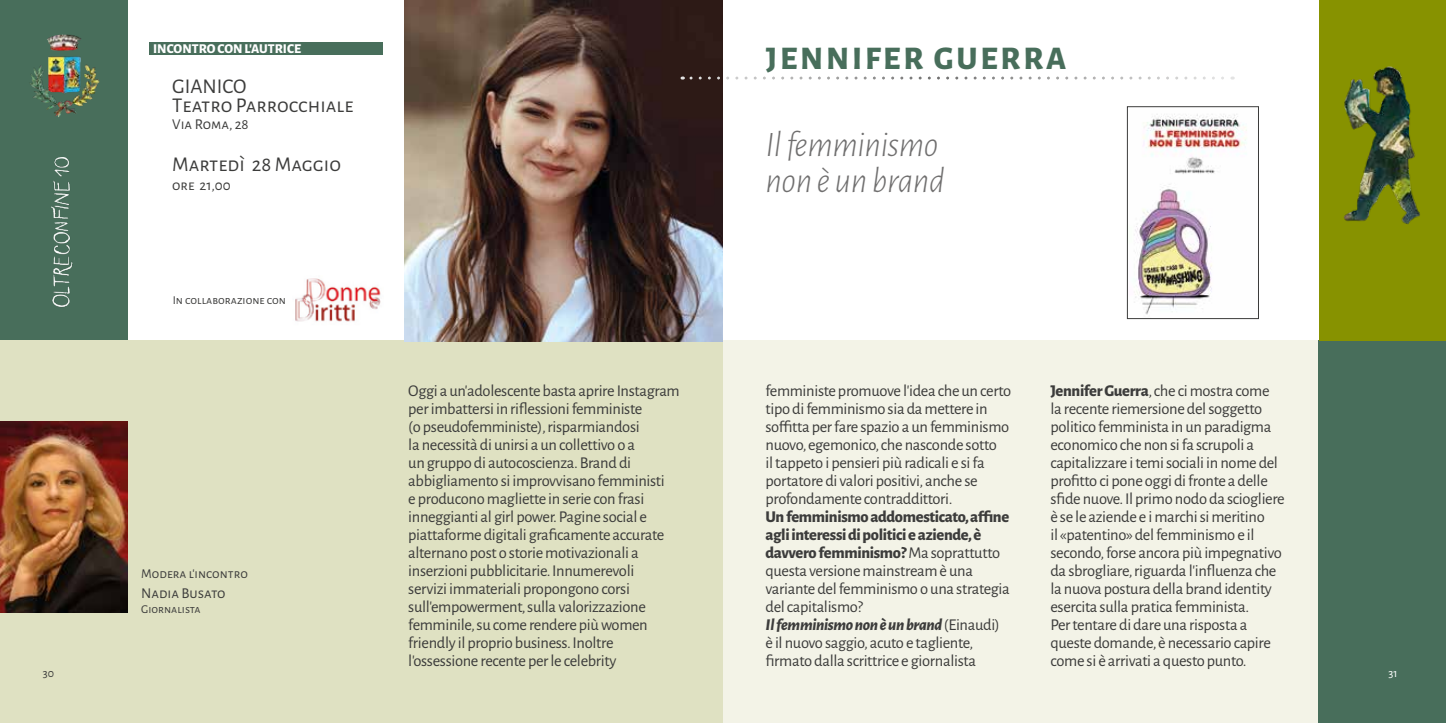
<style>
.page{position:relative;width:1446px;height:723px;background:#fff}
.page>*{position:absolute;margin:0;border:0;box-sizing:border-box;transform-origin:0 0}
.t1{font:italic 300 36px/36px "Alegreya Sans";letter-spacing:-.01em;color:#706f6f}
.t2{font:800 33px "Alegreya Sans";letter-spacing:.085em;color:#486e5b}
.t3{font:21px/19.5px "Alegreya Sans SC";color:#3c3c3b}
.t4{font:16.5px/18px "Alegreya Sans";letter-spacing:-.02em;color:#3c3c3b}
.t5{font:15px "Alegreya Sans SC";color:#3c3c3b}
.t6{font:800 13.5px "Alegreya Sans";color:#fff}
.t7{font:13.5px "Alegreya Sans SC";color:#3c3c3b}
.t8{font:12px "Alegreya Sans SC";color:#3c3c3b}
.t9{font:12px "Alegreya Sans";color:#3c3c3b}
.t10{font:12px "Alegreya Sans";color:#fff}
.s1{font-weight:800}
.s2{font-weight:800;font-style:italic}
</style>
<div class="page">
<div style="left:723px;top:340px;width:723px;height:383px;background:#f3f3e7"></div>
<div style="left:1318px;top:340px;width:128px;height:383px;background:#486e5b"></div>
<div style="left:0;top:0;width:128px;height:340px;background:#486e5b"></div>
<img style="left:51px;top:157px;width:21px;height:150px">
<div style="left:0;top:340px;width:723px;height:383px;background:#dfe1c2"></div>
<img style="left:33px;top:34px;width:48px;height:56px">
<img style="left:404px;top:0;width:319px;height:341px">
<svg style="left:691px;top:77px;width:542px;height:3px"></svg>
<img style="left:1134px;top:114px;width:113px;height:201px">
<div style="left:1127px;top:106px;width:131px;height:213px;border:1px solid #3c3c3b"></div>
<img style="left:0;top:421px;width:128px;height:191px">
<div style="left:149px;top:43px;width:234px;height:12px;background:#486e5b"></div>
<img style="left:295px;top:278px;width:86px;height:44px">
<div style="left:1320px;top:0;width:126px;height:340px;background:#879200"></div>
<img style="left:1344px;top:66px;width:76px;height:158px">
<p class="t6" style="left:153px;top:39px;width:149px">INCONTRO CON L'AUTRICE</p>
<p class="t3" style="left:172px;top:75px;width:183px">GIANICO<br>Teatro Parrocchiale</p>
<p class="t5" style="left:172px;top:114px;width:78px">Via Roma, 28</p>
<p class="t3" style="left:172px;top:153px;width:170px">Martedì 28 Maggio</p>
<p class="t5" style="left:172px;top:175px;width:60px">ore 21,00</p>
<p class="t8" style="left:173px;top:292px;width:115px">In collaborazione con</p>
<p class="t7" style="left:141px;top:565px;width:108px">Modera l’incontro</p>
<p class="t5" style="left:141px;top:583px;width:86px">Nadia Busato</p>
<p class="t8" style="left:141px;top:601px;width:61px">Giornalista</p>
<h2 class="t2" style="left:766px;top:33px;width:302px">JENNIFER GUERRA</h2>
<h1 class="t1" style="left:765px;top:126px;width:181px">Il femminismo non è un brand</h1>
<p class="t4" style="left:408px;top:381px;width:273px">Oggi a un’adolescente basta aprire Instagram per imbattersi in riflessioni femministe<br>(o pseudofemministe), risparmiandosi<br>la necessità di unirsi a un collettivo o a<br>un gruppo di autocoscienza. Brand di abbigliamento si improvvisano femministi<br>e producono magliette in serie con frasi inneggianti al girl power. Pagine social e piattaforme digitali graficamente accurate alternano post o storie motivazionali a inserzioni pubblicitarie. Innumerevoli<br>servizi immateriali propongono corsi sull’empowerment, sulla valorizzazione femminile, su come rendere più women friendly il proprio business. Inoltre l’ossessione recente per le celebrity</p>
<p class="t4" style="left:765px;top:381px;width:247px">femministe promuove l’idea che un certo tipo di femminismo sia da mettere in soffitta per fare spazio a un femminismo nuovo, egemonico, che nasconde sotto<br>il tappeto i pensieri più radicali e si fa portatore di valori positivi, anche se profondamente contraddittori.</p>
<p class="t4" style="left:765px;top:507px;width:246px"><span class="s1">Un femminismo addomesticato, affine agli interessi di politici e aziende, è davvero femminismo?</span> Ma soprattutto questa versione mainstream è una variante del femminismo o una strategia del capitalismo?<br><span class="s2">Il femminismo non è un brand</span> (Einaudi) è il nuovo saggio, acuto e tagliente, firmato dalla scrittrice e giornalista</p>
<p class="t4" style="left:1050px;top:381px;width:236px"><span class="s1">Jennifer Guerra</span>, che ci mostra come la recente riemersione del soggetto politico femminista in un paradigma economico che non si fa scrupoli a capitalizzare i temi sociali in nome del profitto ci pone oggi di fronte a delle sfide nuove. Il primo nodo da sciogliere è se le aziende e i marchi si meritino<br>il «patentino» del femminismo e il secondo, forse ancora più impegnativo da sbrogliare, riguarda l’influenza che la nuova postura della brand identity esercita sulla pratica femminista.<br>Per tentare di dare una risposta a queste domande, è necessario capire come si è arrivati a questo punto.</p>
<p class="t9" style="left:43px;top:665px;width:13px">30</p>
<p class="t10" style="left:1388px;top:665px;width:11px">31</p>
</div>
